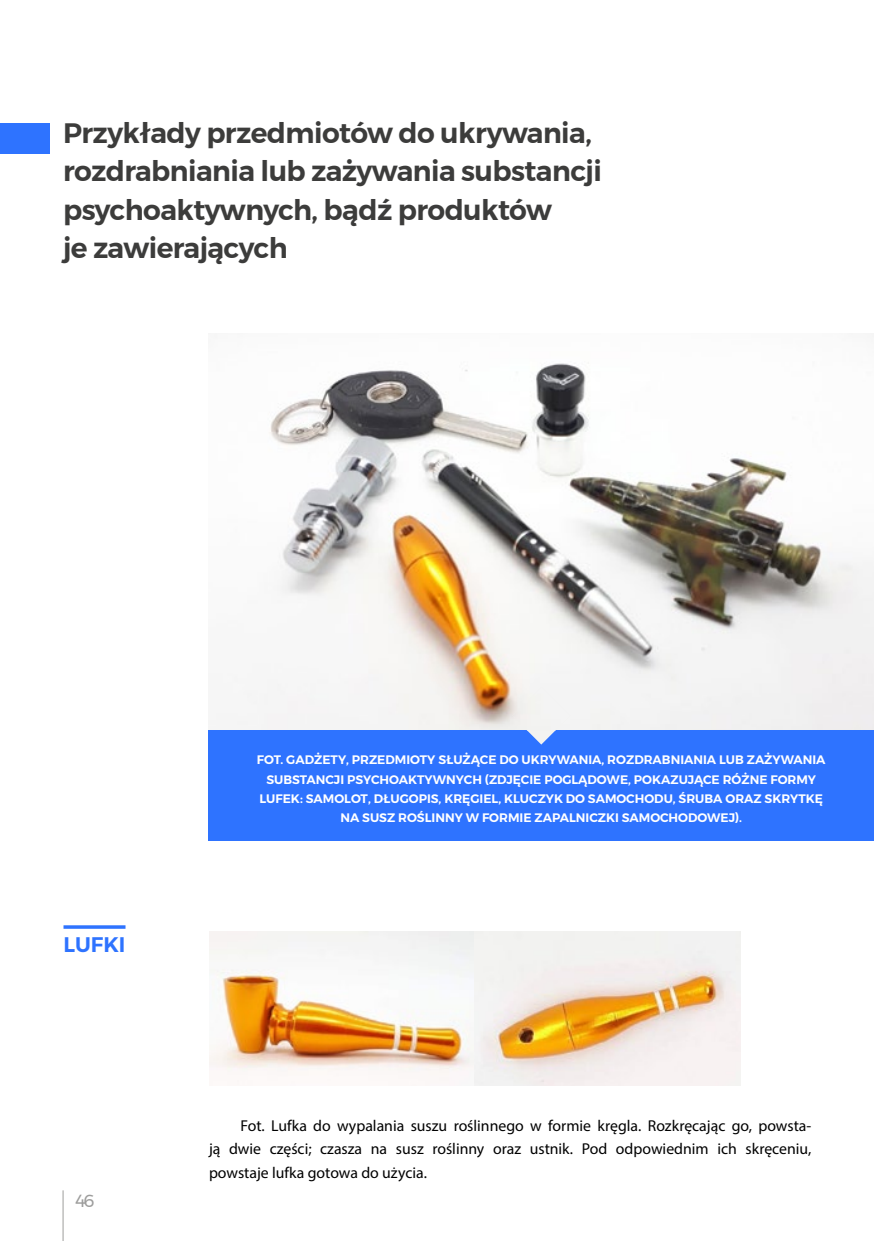
<style>
.page{position:relative;width:874px;height:1241px;background:#fff}
.page>*{position:absolute;margin:0;border:0;box-sizing:border-box;transform-origin:0 0}
.t1{font:600 28px/38.5px "Montserrat";letter-spacing:-.02em;color:#3c3c3b}
.t2{font:600 21px "Montserrat";color:#2e73ff}
.t3{font:17.5px "Montserrat";color:#9d9d9c}
.t4{font:15.75px/23.6px "Myriad Pro";color:#000;text-align:justify}
.t5{font:600 12.25px/19.2px "Montserrat";color:#fff;text-align:center}
</style>
<div class="page">
<hr style="left:63px;top:1190px;width:1px;height:50px;background:#9d9d9c">
<div style="left:0;top:124px;width:50px;height:30px;background:#2e73ff"></div>
<img style="left:237px;top:363px;width:636px;height:367px">
<div style="left:208px;top:730px;width:665px;height:111px;background:#2e73ff"></div>
<svg style="left:526px;top:730px;width:30px;height:14px"></svg>
<div style="left:512px;top:687px;width:57px;height:43px;background:#f3f3f2"></div>
<img style="left:209px;top:931px;width:531px;height:153px">
<hr style="left:63px;top:925px;width:62px;height:3px;background:#2e73ff">
<h1 class="t1" style="left:63px;top:113px;width:540px">Przykłady przedmiotów do ukrywania, rozdrabniania lub zażywania substancji psychoaktywnych, bądź produktów<br>je zawierających</h1>
<h2 class="t2" style="left:63px;top:927px;width:63px">LUFKI</h2>
<h3 class="t3" style="left:75px;top:1187px;width:21px">46</h3>
<p class="t5" style="left:257px;top:750px;width:570px">FOT. GADŻETY, PRZEDMIOTY SŁUŻĄCE DO UKRYWANIA, ROZDRABNIANIA LUB ZAŻYWANIA SUBSTANCJI PSYCHOAKTYWNYCH (ZDJĘCIE POGLĄDOWE, POKAZUJĄCE RÓŻNE FORMY LUFEK: SAMOLOT, DŁUGOPIS, KRĘGIEL, KLUCZYK DO SAMOCHODU, ŚRUBA ORAZ SKRYTKĘ NA SUSZ ROŚLINNY W FORMIE ZAPALNICZKI SAMOCHODOWEJ).</p>
<p class="t4" style="left:209px;top:1113px;width:603px;text-indent:32px">Fot. Lufka do wypalania suszu roślinnego w formie kręgla. Rozkręcając go, powsta&shy;ją dwie części; czasza na susz roślinny oraz ustnik. Pod odpowiednim ich skręceniu, powstaje lufka gotowa do użycia.</p>
</div>
